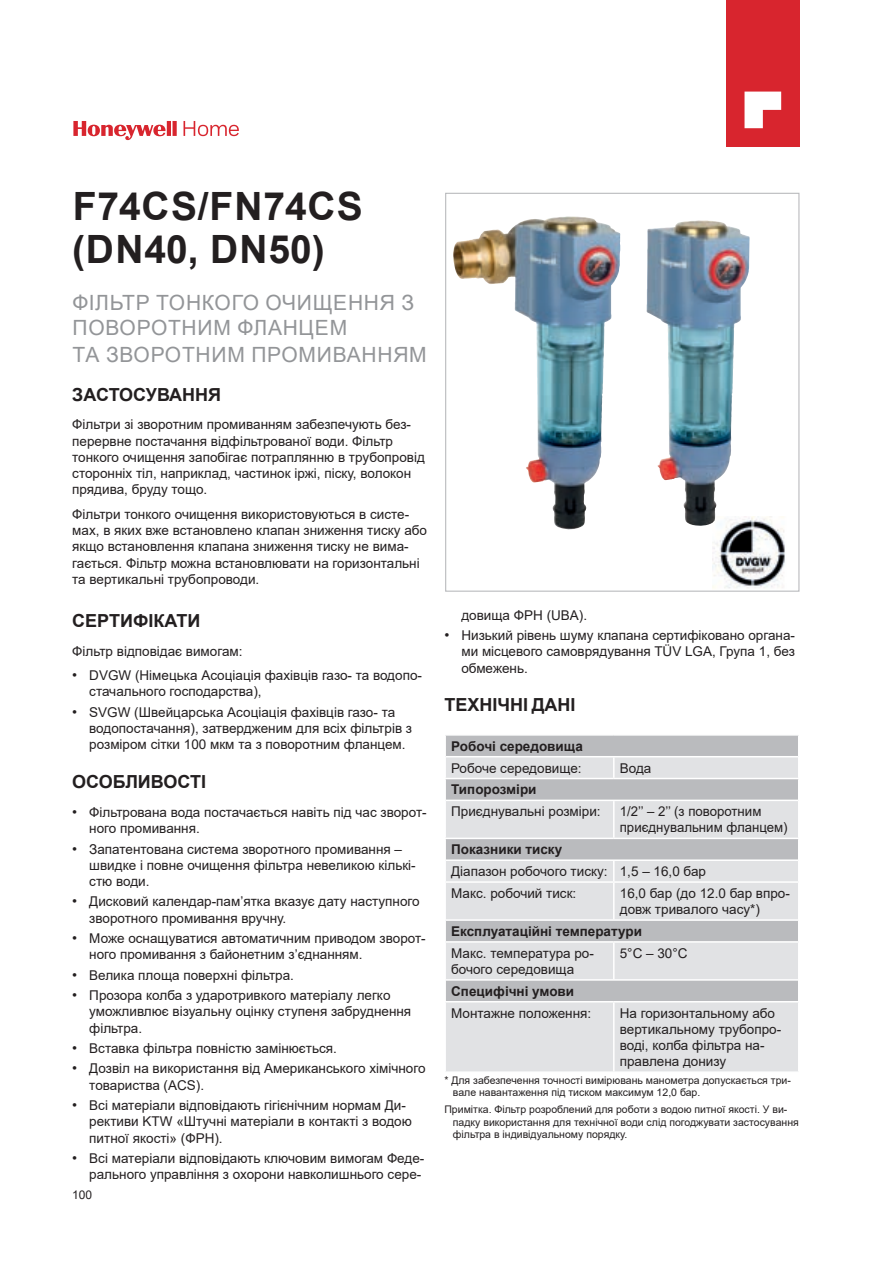
<style>
.page{position:relative;width:893px;height:1263px;background:#fff}
.page>*{position:absolute;margin:0;border:0;box-sizing:border-box;transform-origin:0 0}
.t1{font:700 39px/43.5px "Arial";letter-spacing:.02em;color:#231f20}
.t2{font:21px/26.1px "Arial";letter-spacing:.035em;color:#939598}
.t3{font:700 18px "Arial";color:#231f20}
.t4{font:13.5px/16.2px "Arial";color:#231f20}
.t5{font:700 13.5px "Arial";color:#231f20}
.t6{font:12px "Arial";color:#231f20}
.t7{font:10.5px/12.6px "Arial";color:#231f20}
.s1{font-size:14.25px}
</style>
<div class="page">
<div style="left:726px;top:0;width:73px;height:147px;background:#d8252e"></div>
<svg style="left:744px;top:92px;width:37px;height:36px"></svg>
<svg style="left:73px;top:121px;width:166px;height:19px"></svg>
<div style="left:446px;top:736px;width:352px;height:20px;background:#babbbe"></div>
<svg style="left:446px;top:757px;width:352px;height:314px;background:#d6d7da"></svg>
<svg style="left:613px;top:757px;width:1px;height:21px"></svg>
<hr style="left:444px;top:778px;width:170px;height:1px;background:#fff">
<hr style="left:614px;top:778px;width:185px;height:1px;background:#fff">
<hr style="left:613px;top:801px;width:1px;height:37px;background:#fff">
<hr style="left:444px;top:838px;width:170px;height:1px;background:#fff">
<hr style="left:614px;top:838px;width:185px;height:1px;background:#fff">
<svg style="left:613px;top:861px;width:1px;height:20px"></svg>
<hr style="left:444px;top:881px;width:170px;height:2px;background:#fff">
<hr style="left:614px;top:881px;width:185px;height:2px;background:#fff">
<hr style="left:613px;top:883px;width:1px;height:36px;background:#fff">
<hr style="left:444px;top:941px;width:170px;height:2px;background:#fff">
<hr style="left:614px;top:941px;width:185px;height:2px;background:#fff">
<hr style="left:613px;top:943px;width:1px;height:36px;background:#fff">
<hr style="left:444px;top:1001px;width:170px;height:2px;background:#fff">
<hr style="left:614px;top:1001px;width:185px;height:2px;background:#fff">
<hr style="left:613px;top:1003px;width:1px;height:68px;background:#fff">
<hr style="left:446px;top:800px;width:352px;height:1px;background:#fff">
<hr style="left:446px;top:859px;width:352px;height:2px;background:#fff">
<hr style="left:446px;top:919px;width:352px;height:2px;background:#fff">
<hr style="left:446px;top:979px;width:352px;height:2px;background:#fff">
<img style="left:713px;top:517px;width:72px;height:72px">
<img style="left:453px;top:217px;width:148px;height:313px">
<img style="left:646px;top:220px;width:103px;height:306px">
<div style="left:445px;top:193px;width:354px;height:399px;border:1px solid #babbbe"></div>
<h1 class="t1" style="left:72px;top:184px;width:292px">F74CS/FN74CS (DN40, DN50)</h1>
<h2 class="t2" style="left:73px;top:289px;width:356px">ФІЛЬТР ТОНКОГО ОЧИЩЕННЯ З<br>ПОВОРОТНИМ ФЛАНЦЕМ<br>ТА ЗВОРОТНИМ ПРОМИВАННЯМ</h2>
<h3 class="t3" style="left:72px;top:384px;width:150px">ЗАСТОСУВАННЯ</h3>
<p class="t4" style="left:72px;top:417px;width:354px">Фільтри зі зворотним промиванням забезпечують без&shy;перервне постачання відфільтрованої води. Фільтр тонкого очищення запобігає потраплянню в трубопровід сторонніх тіл, наприклад, частинок іржі, піску, волокон прядива, бруду тощо.</p>
<p class="t4" style="left:72px;top:506px;width:356px">Фільтри тонкого очищення використовуються в систе&shy;мах, в яких вже встановлено клапан зниження тиску або якщо встановлення клапана зниження тиску не вима&shy;гається. Фільтр можна встановлювати на горизонтальні та вертикальні трубопроводи.</p>
<h3 class="t3" style="left:72px;top:610px;width:130px">СЕРТИФІКАТИ</h3>
<p class="t4" style="left:72px;top:643px;width:172px">Фільтр відповідає вимогам:</p>
<p class="t4" style="left:89px;top:667px;width:334px;text-indent:-17px"><span class="s1">•</span> DVGW (Німецька Асоціація фахівців газо- та водопо&shy;стачального господарства),</p>
<p class="t4" style="left:89px;top:704px;width:324px;text-indent:-17px"><span class="s1">•</span> SVGW (Швейцарська Асоціація фахівців газо- та водопостачання), затвердженим для всіх фільтрів з розміром сітки 100 мкм та з поворотним фланцем.</p>
<h3 class="t3" style="left:72px;top:772px;width:135px">ОСОБЛИВОСТІ</h3>
<p class="t4" style="left:89px;top:804px;width:339px;text-indent:-17px"><span class="s1">•</span> Фільтрована вода постачається навіть під час зворот&shy;ного промивання.</p>
<p class="t4" style="left:89px;top:841px;width:328px;text-indent:-17px"><span class="s1">•</span> Запатентована система зворотного промивання – швидке і повне очищення фільтра невеликою кількі&shy;стю води.</p>
<p class="t4" style="left:89px;top:894px;width:332px;text-indent:-17px"><span class="s1">•</span> Дисковий календар-пам’ятка вказує дату наступного зворотного промивання вручну.</p>
<p class="t4" style="left:89px;top:930px;width:338px;text-indent:-17px"><span class="s1">•</span> Може оснащуватися автоматичним приводом зворот&shy;ного промивання з байонетним з’єднанням.</p>
<p class="t4" style="left:72px;top:967px;width:223px"><span class="s1">•</span> Велика площа поверхні фільтра.</p>
<p class="t4" style="left:89px;top:987px;width:323px;text-indent:-17px"><span class="s1">•</span> Прозора колба з ударотривкого матеріалу легко уможливлює візуальну оцінку ступеня забруднення фільтра.</p>
<p class="t4" style="left:72px;top:1040px;width:266px"><span class="s1">•</span> Вставка фільтра повністю замінюється.</p>
<p class="t4" style="left:89px;top:1061px;width:338px;text-indent:-17px"><span class="s1">•</span> Дозвіл на використання від Американського хімічного товариства (ACS).</p>
<p class="t4" style="left:89px;top:1097px;width:324px;text-indent:-17px"><span class="s1">•</span> Всі матеріали відповідають гігієнічним нормам Ди&shy;рективи KTW «Штучні матеріали в контакті з водою питної якості» (ФРН).</p>
<p class="t4" style="left:72px;top:1150px;width:354px;text-align:right"><span class="s1">•</span> Всі матеріали відповідають ключовим вимогам Феде&shy;рального управління з охорони навколишнього сере-</p>
<p class="t6" style="left:72px;top:1188px;width:22px">100</p>
<p class="t4" style="left:461px;top:607px;width:127px">довища ФРН (UBA).</p>
<p class="t4" style="left:461px;top:627px;width:335px;text-align:justify;text-indent:-17px"><span class="s1">•</span> Низький рівень шуму клапана сертифіковано органа&shy;ми місцевого самоврядування TÜV LGA, Група 1, без обмежень.</p>
<h3 class="t3" style="left:444px;top:695px;width:133px">ТЕХНІЧНІ ДАНІ</h3>
<p class="t5" style="left:451px;top:738px;width:133px">Робочі середовища</p>
<p class="t4" style="left:451px;top:760px;width:132px">Робоче середовище:</p>
<p class="t4" style="left:620px;top:760px;width:33px">Вода</p>
<p class="t5" style="left:451px;top:782px;width:87px">Типорозміри</p>
<p class="t4" style="left:451px;top:803px;width:151px">Приєднувальні розміри:</p>
<p class="t4" style="left:620px;top:803px;width:169px">1/2’’ – 2’’ (з поворотним приєднувальним фланцем)</p>
<p class="t5" style="left:451px;top:842px;width:113px">Показники тиску</p>
<p class="t4" style="left:451px;top:860px;width:256px;line-height:21.9px">Діапазон робочого тиску: 1,5 – 16,0 бар<br>Макс. робочий тиск:</p>
<p class="t4" style="left:620px;top:885px;width:172px">16,0 бар (до 12.0 бар впро&shy;довж тривалого часу*)</p>
<p class="t5" style="left:451px;top:924px;width:192px">Експлуатаційні температури</p>
<p class="t4" style="left:451px;top:945px;width:144px">Макс. температура ро&shy;бочого середовища</p>
<p class="t4" style="left:620px;top:945px;width:69px">5°C – 30°C</p>
<p class="t5" style="left:451px;top:984px;width:125px">Специфічні умови</p>
<p class="t4" style="left:451px;top:1005px;width:142px">Монтажне положення:</p>
<p class="t4" style="left:620px;top:1005px;width:163px">На горизонтальному або вертикальному трубопро&shy;воді, колба фільтра на&shy;правлена донизу</p>
<p class="t7" style="left:453px;top:1074px;width:339px;text-indent:-9px">* Для забезпечення точності вимірювань манометра допускається три&shy;вале навантаження під тиском максимум 12,0 бар.</p>
<p class="t7" style="left:453px;top:1103px;width:347px;text-indent:-9px">Примітка. Фільтр розроблений для роботи з водою питної якості. У ви&shy;падку використання для технічної води слід погоджувати застосування фільтра в індивідуальному порядку.</p>
</div>
